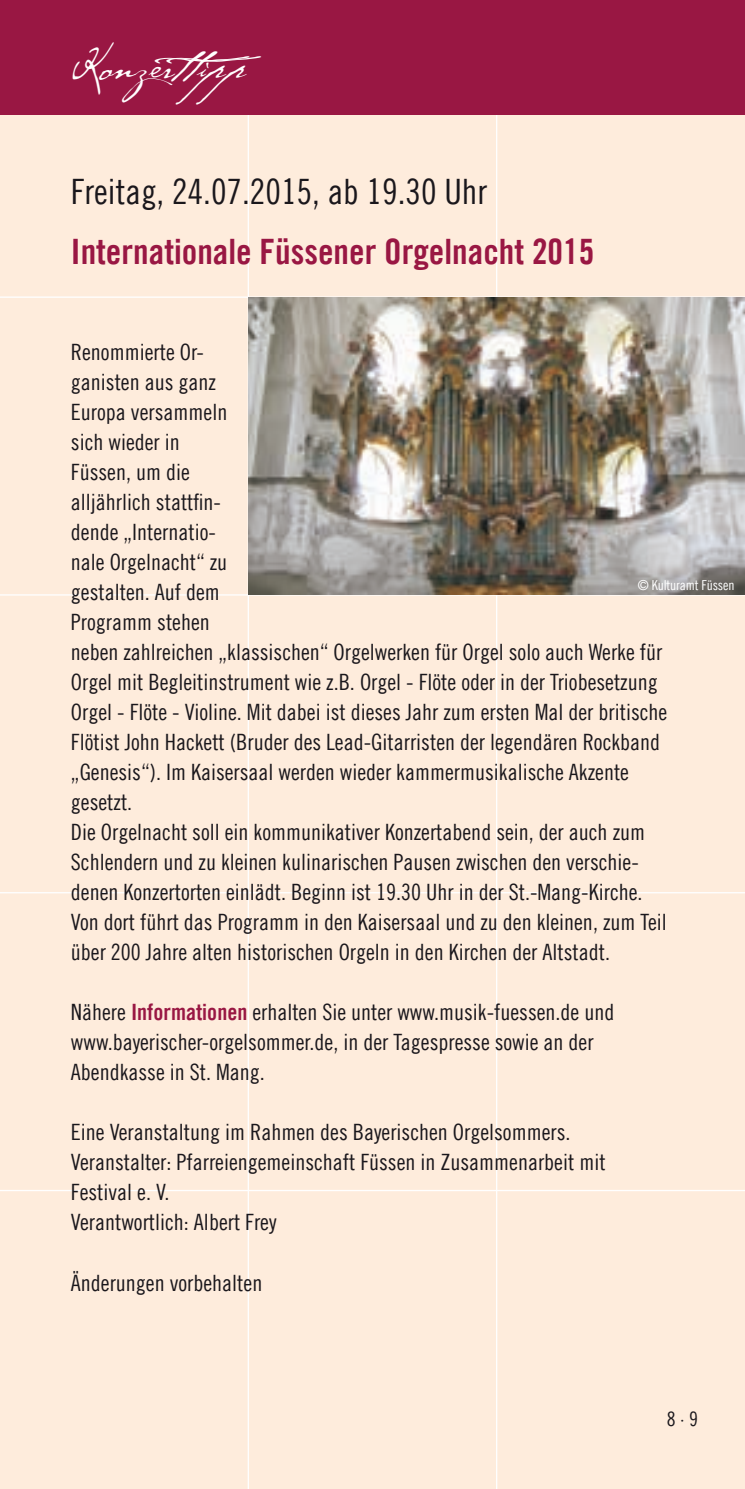
<style>
.page{position:relative;width:745px;height:1489px;background:#fff}
.page>*{position:absolute;margin:0;border:0;box-sizing:border-box;transform-origin:0 0}
.t1{font:45px "P22 Cezanne";color:#fff}
.t2{font:35px "Trade Gothic LT Com Bd Cn 20";color:#991743}
.t3{font:35px "Trade Gothic LT Com Cn 18";color:#1a171c}
.t4{font:22.5px/30px "Trade Gothic LT Com Cn 18";color:#1a171c}
.t5{font:20px "Trade Gothic LT Com Cn 18";color:#1a171c}
.t6{font:13.75px "Trade Gothic LT Com Cn 18";letter-spacing:-.01em;color:#fff}
.s1{font-family:"Trade Gothic LT Com Bd Cn 20";color:#991743}
</style>
<div class="page">
<div style="left:0;top:0;width:744px;height:1488px;background:#feecdc"></div>
<hr style="left:495px;top:0;width:2px;height:1488px;background:#fff">
<hr style="left:247px;top:0;width:2px;height:1488px;background:#fff">
<hr style="left:0;top:296px;width:744px;height:2px;background:#fff">
<hr style="left:0;top:594px;width:744px;height:1px;background:#fff">
<hr style="left:0;top:892px;width:744px;height:1px;background:#fff">
<hr style="left:0;top:1189px;width:744px;height:2px;background:#fff">
<div style="left:0;top:0;width:744px;height:115px;background:#991743"></div>
<img style="left:249px;top:298px;width:495px;height:296px">
<h1 class="t1" style="left:71px;top:35px;width:211px">Konzerttipp</h1>
<h2 class="t3" style="left:71px;top:171px;width:417px">Freitag, 24.07.2015, ab 19.30 Uhr</h2>
<h2 class="t2" style="left:71px;top:230px;width:524px">Internationale Füssener Orgelnacht 2015</h2>
<p class="t4" style="left:71px;top:337px;width:597px">Renommierte Or-<br>ganisten aus ganz<br>Europa versammeln<br>sich wieder in<br>Füssen, um die<br>alljährlich stattfin-<br>dende „Internatio-<br>nale Orgelnacht“ zu<br>gestalten. Auf dem<br>Programm stehen<br>neben zahlreichen „klassischen“ Orgelwerken für Orgel solo auch Werke für Orgel mit Begleitinstrument wie z.B. Orgel - Flöte oder in der Triobesetzung Orgel - Flöte - Violine. Mit dabei ist dieses Jahr zum ersten Mal der britische Flötist John Hackett (Bruder des Lead-Gitarristen der legendären Rockband „Genesis“). Im Kaisersaal werden wieder kammermusikalische Akzente gesetzt.<br>Die Orgelnacht soll ein kommunikativer Konzertabend sein, der auch zum Schlendern und zu kleinen kulinarischen Pausen zwischen den verschie&shy;denen Konzertorten einlädt. Beginn ist 19.30 Uhr in der St.-Mang-Kirche.<br>Von dort führt das Programm in den Kaisersaal und zu den kleinen, zum Teil über 200 Jahre alten historischen Orgeln in den Kirchen der Altstadt.</p>
<p class="t4" style="left:71px;top:997px;width:544px">Nähere <span class="s1">Informationen</span> erhalten Sie unter www.musik-fuessen.de und www.bayerischer-orgelsommer.de, in der Tagespresse sowie an der<br>Abendkasse in St. Mang.</p>
<p class="t4" style="left:71px;top:1117px;width:536px">Eine Veranstaltung im Rahmen des Bayerischen Orgelsommers.<br>Veranstalter: Pfarreiengemeinschaft Füssen in Zusammenarbeit mit Festival e. V.<br>Verantwortlich: Albert Frey</p>
<p class="t4" style="left:71px;top:1267px;width:193px">Änderungen vorbehalten</p>
<p class="t6" style="left:637px;top:577px;width:98px">© Kulturamt Füssen</p>
<p class="t5" style="left:666px;top:1407px;width:32px">8 · 9</p>
</div>
